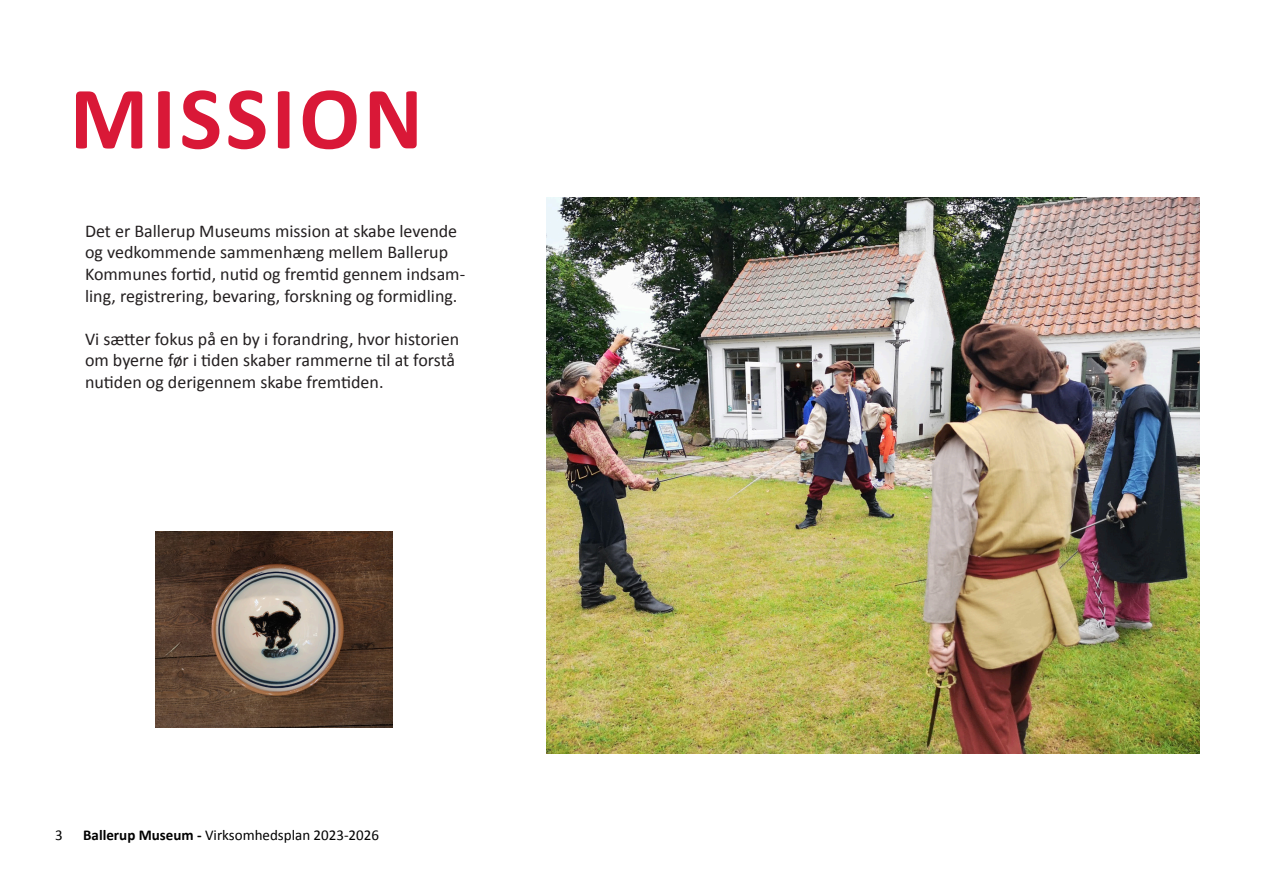
<style>
.page{position:relative;width:1263px;height:893px;background:#fff}
.page>*{position:absolute;margin:0;border:0;box-sizing:border-box;transform-origin:0 0}
.t1{font:700 90px "Calibri";letter-spacing:.04em;color:#d91837}
.t2{font:18px/21.6px "Calibri";color:#231f20}
.t3{font:15px "Calibri";color:#000}
.s1{font-weight:700}
</style>
<div class="page">
<img style="left:546px;top:198px;width:653px;height:555px">
<img style="left:156px;top:531px;width:237px;height:196px">
<p class="t1" style="left:70px;top:61px;width:355px">MISSION</p>
<p class="t2" style="left:85px;top:220px;width:382px">Det er Ballerup Museums mission at skabe levende og vedkommende sammenhæng mellem Ballerup Kommunes fortid, nutid og fremtid gennem indsam&shy;ling, registrering, bevaring, forskning og formidling.</p>
<p class="t2" style="left:85px;top:328px;width:376px">Vi sætter fokus på en by i forandring, hvor historien om byerne før i tiden skaber rammerne til at forstå nutiden og derigennem skabe fremtiden.</p>
<p class="t3" style="left:55px;top:826px;width:9px">3</p>
<p class="t3" style="left:83px;top:826px;width:297px"><span class="s1">Ballerup Museum -</span> Virksomhedsplan 2023-2026</p>
</div>
